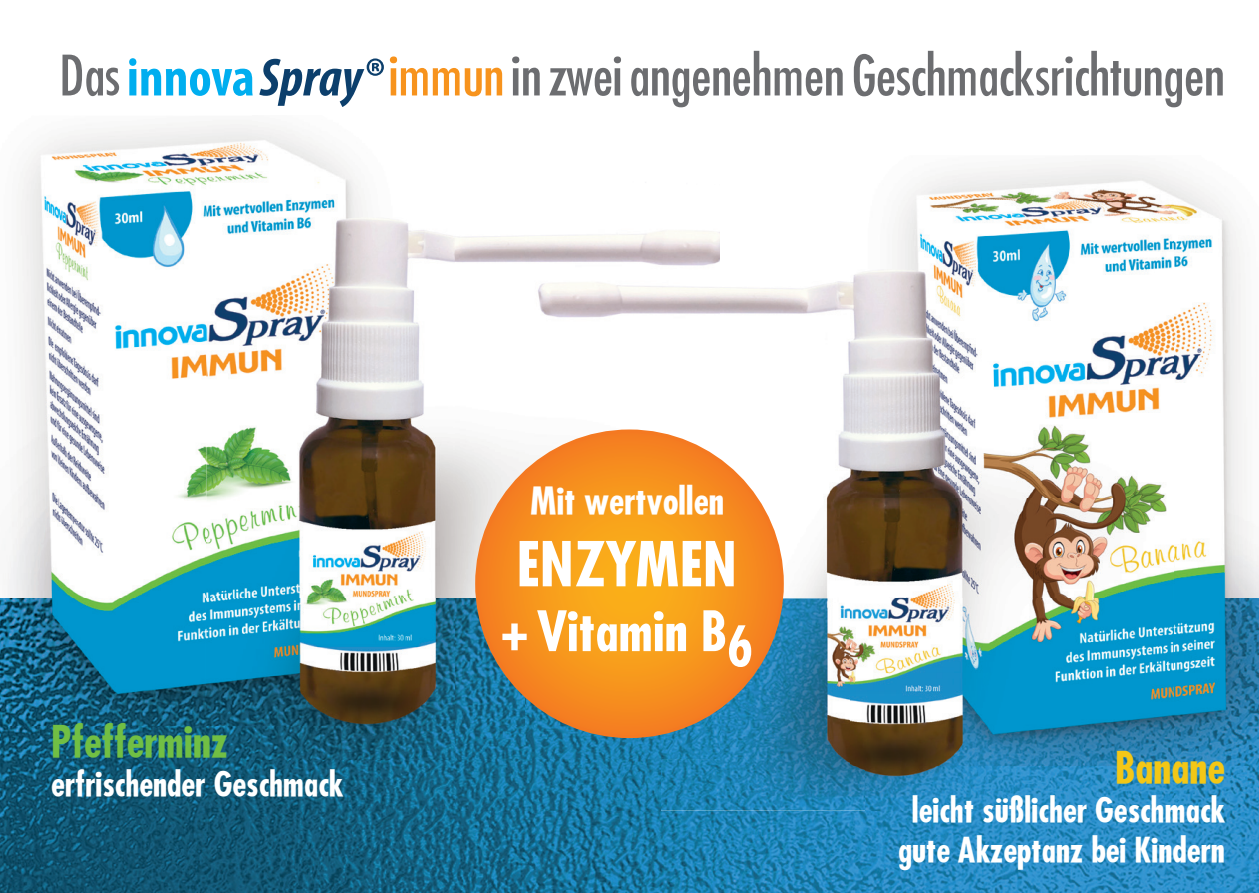
<style>
.page{position:relative;width:1259px;height:893px;background:#fff}
.page>*{position:absolute;margin:0;border:0;box-sizing:border-box;transform-origin:0 0}
.t1{font:700 condensed 60px "Futura";color:#fff}
.t2{font:54px "Futura Condensed Normal";color:#6c6d70}
.t3{font:700 condensed 54px "Futura";color:#fff}
.t4{font:700 condensed 42px "Futura";color:#71bf44}
.t5{font:700 condensed 42px "Futura";color:#f3c716}
.t6{font:700 condensed 36px "Futura";color:#fff}
.t7{font:700 condensed 33px/39.6px "Futura";color:#fff;text-align:center}
.s1{font-family:"Myriad Pro";font-weight:700;font-stretch:condensed;color:#00aeef}
.s2{font-family:"Myriad Pro";font-weight:700;font-style:italic;font-stretch:condensed;color:#0c3f6c}
.s3{color:#f7931d}
</style>
<div class="page">
<img style="left:0;top:725px;width:1259px;height:168px">
<img style="left:903px;top:164px;width:337px;height:92px">
<img style="left:1174px;top:256px;width:85px;height:342px">
<img style="left:1174px;top:598px;width:85px;height:167px">
<img style="left:12px;top:124px;width:241px;height:398px">
<img style="left:7px;top:522px;width:199px;height:76px">
<img style="left:0;top:598px;width:206px;height:127px">
<img style="left:720px;top:281px;width:130px;height:317px">
<img style="left:660px;top:598px;width:205px;height:212px">
<img style="left:455px;top:759px;width:205px;height:51px">
<img style="left:865px;top:765px;width:309px;height:45px">
<img style="left:850px;top:201px;width:324px;height:564px">
<img style="left:524px;top:231px;width:196px;height:242px">
<img style="left:206px;top:509px;width:249px;height:250px">
<img style="left:206px;top:149px;width:249px;height:360px">
<img style="left:455px;top:695px;width:265px;height:64px">
<img style="left:455px;top:236px;width:69px;height:489px">
<svg style="left:477px;top:431px;width:305px;height:306px;background:#f6921d"></svg>
<h2 class="t2" style="left:60px;top:41px;width:1166px">Das<span class="s1">innova</span><span class="s2">Spray®</span> <span class="s3">immun</span>in zwei angenehmen Geschmacksrichtungen</h2>
<p class="t4" style="left:51px;top:714px;width:178px">Pfefferminz</p>
<p class="t7" style="left:51px;top:764px;width:294px">erfrischender Geschmack</p>
<p class="t6" style="left:531px;top:478px;width:195px">Mit wertvollen</p>
<h1 class="t1" style="left:517px;top:525px;width:223px">ENZYMEN</h1>
<h2 class="t3" style="left:501px;top:596px;width:253px">+ Vitamin B6</h2>
<p class="t5" style="left:1115px;top:740px;width:111px">Banane</p>
<p class="t7" style="left:898px;top:790px;width:328px">leicht süßlicher Geschmack gute Akzeptanz bei Kindern</p>
</div>
